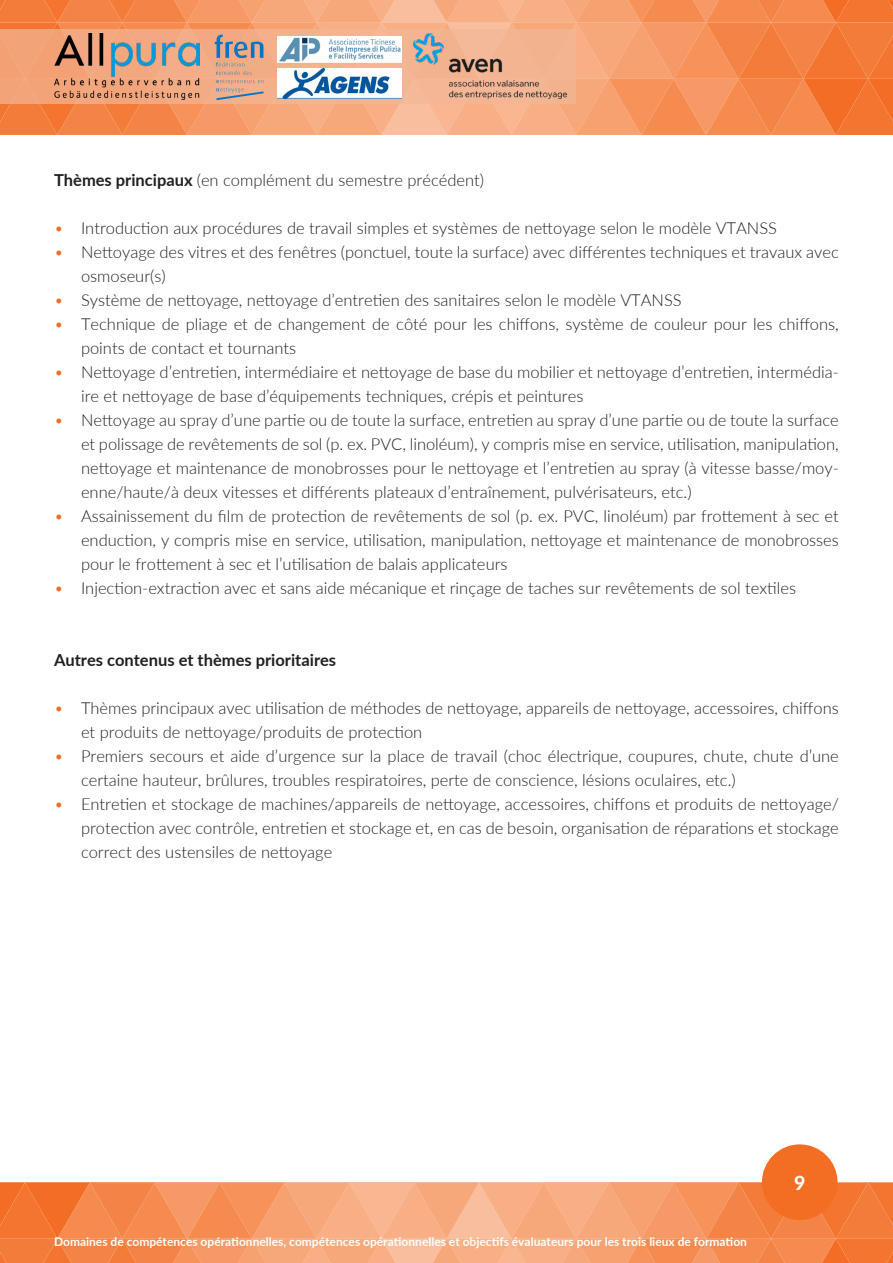
<style>
.page{position:relative;width:893px;height:1263px;background:#fff}
.page>*{position:absolute;margin:0;border:0;box-sizing:border-box;transform-origin:0 0}
.t1{font:800 19.5px "Lato";color:#fffefa}
.Zwischenüberschrift_2__Ebene{font:300 16.5px/24px "Lato";color:#231f20}
.Zwischenüberschrift_2__Ebene-2{font:700 16.5px "Lato";color:#231f20}
.t2{font:700 12px "Lato";color:#fffefa}
.s1{font-weight:700}
.s2{color:#f36e23}
</style>
<div class="page">
<svg style="left:0;top:1182px;width:893px;height:81px;background:#f59763"></svg>
<div style="left:762px;top:1144px;width:75px;height:76px;background:#f36e23;border-radius:50%"></div>
<svg style="left:0;top:0;width:893px;height:135px;background:#f19969"></svg>
<img style="left:277px;top:36px;width:125px;height:27px">
<img style="left:277px;top:68px;width:125px;height:30px">
<img style="left:54px;top:34px;width:146px;height:65px">
<p class="Zwischenüberschrift_2__Ebene" style="left:54px;top:167px;width:432px"><span class="s1">Thèmes principaux</span> (en complément du semestre précédent)</p>
<p class="Zwischenüberschrift_2__Ebene" style="left:54px;top:215px;width:724px"><span class="s2">•</span> Introduction aux procédures de travail simples et systèmes de nettoyage selon le modèle VTANSS</p>
<p class="Zwischenüberschrift_2__Ebene" style="left:81px;top:239px;width:759px;text-indent:-27px"><span class="s2">•</span> Nettoyage des vitres et des fenêtres (ponctuel, toute la surface) avec différentes techniques et travaux avec osmoseur(s)</p>
<p class="Zwischenüberschrift_2__Ebene" style="left:54px;top:287px;width:629px"><span class="s2">•</span> Système de nettoyage, nettoyage d’entretien des sanitaires selon le modèle VTANSS</p>
<p class="Zwischenüberschrift_2__Ebene" style="left:81px;top:311px;width:759px;text-indent:-27px"><span class="s2">•</span> Technique de pliage et de changement de côté pour les chiffons, système de couleur pour les chiffons, points de contact et tournants</p>
<p class="Zwischenüberschrift_2__Ebene" style="left:81px;top:359px;width:759px;text-indent:-27px"><span class="s2">•</span> Nettoyage d’entretien, intermédiaire et nettoyage de base du mobilier et nettoyage d’entretien, intermédia&shy;ire et nettoyage de base d’équipements techniques, crépis et peintures</p>
<p class="Zwischenüberschrift_2__Ebene" style="left:81px;top:407px;width:759px;text-align:justify;text-indent:-27px"><span class="s2">•</span> Nettoyage au spray d’une partie ou de toute la surface, entretien au spray d’une partie ou de toute la surface et polissage de revêtements de sol (p. ex. PVC, linoléum), y compris mise en service, utilisation, manipulation, nettoyage et maintenance de monobrosses pour le nettoyage et l’entretien au spray (à vitesse basse/moy&shy;enne/haute/à deux vitesses et différents plateaux d’entraînement, pulvérisateurs, etc.)</p>
<p class="Zwischenüberschrift_2__Ebene" style="left:81px;top:503px;width:759px;text-align:justify;text-indent:-27px"><span class="s2">•</span> Assainissement du film de protection de revêtements de sol (p. ex. PVC, linoléum) par frottement à sec et enduction, y compris mise en service, utilisation, manipulation, nettoyage et maintenance de monobrosses pour le frottement à sec et l’utilisation de balais applicateurs</p>
<p class="Zwischenüberschrift_2__Ebene" style="left:54px;top:575px;width:743px"><span class="s2">•</span> Injection-extraction avec et sans aide mécanique et rinçage de taches sur revêtements de sol textiles</p>
<p class="Zwischenüberschrift_2__Ebene-2" style="left:54px;top:647px;width:284px">Autres contenus et thèmes prioritaires</p>
<p class="Zwischenüberschrift_2__Ebene" style="left:81px;top:695px;width:759px;text-indent:-27px"><span class="s2">•</span> Thèmes principaux avec utilisation de méthodes de nettoyage, appareils de nettoyage, accessoires, chiffons et produits de nettoyage/produits de protection</p>
<p class="Zwischenüberschrift_2__Ebene" style="left:81px;top:743px;width:759px;text-indent:-27px"><span class="s2">•</span> Premiers secours et aide d’urgence sur la place de travail (choc électrique, coupures, chute, chute d’une certaine hauteur, brûlures, troubles respiratoires, perte de conscience, lésions oculaires, etc.)</p>
<p class="Zwischenüberschrift_2__Ebene" style="left:81px;top:791px;width:759px;text-align:justify;text-indent:-27px"><span class="s2">•</span> Entretien et stockage de machines/appareils de nettoyage, accessoires, chiffons et produits de nettoyage/ protection avec contrôle, entretien et stockage et, en cas de besoin, organisation de réparations et stockage correct des ustensiles de nettoyage</p>
<p class="t2" style="left:54px;top:1233px;width:694px">Domaines de compétences opérationnelles, compétences opérationnelles et objectifs évaluateurs pour les trois lieux de formation</p>
<p class="t1" style="left:794px;top:1168px;width:13px">9</p>
</div>
